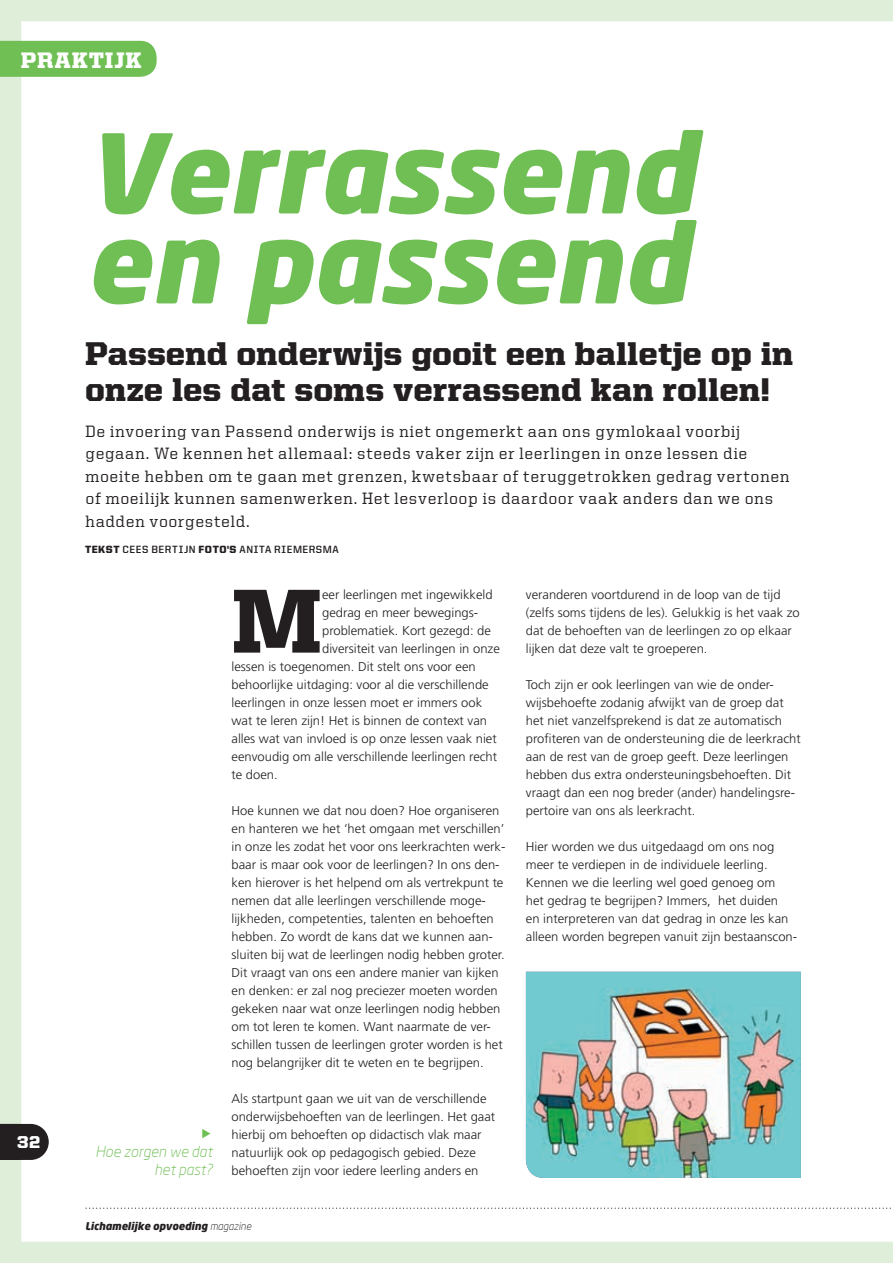
<style>
.page{position:relative;width:893px;height:1263px;background:#dfeed8}
.page>*{position:absolute;margin:0;border:0;box-sizing:border-box;transform-origin:0 0}
.t1{font:italic 900 108px/90px "Neo Sans";color:#6fbf54}
.t2{font:900 91.05px "United Serif Reg";color:#231f20}
.t3{font:900 33px/36px "United Serif Reg";letter-spacing:.005em;color:#231f20}
.t4{font:900 22.5px "United Serif Reg";letter-spacing:.035em;color:#fff}
.t5{font:900 17.25px "United Sans Reg";color:#fff}
.t6{font:500 16.5px/22.5px "United Serif Reg";letter-spacing:.045em;color:#231f20}
.t7{font:italic 300 15px/18px "Neo Sans";color:#6fbf54;text-align:right}
.t8{font:300 12.75px/18px "Frutiger LT Std";color:#231f20}
.t9{font:700 10.5px "United Sans Reg";letter-spacing:.05em;color:#231f20}
.t10{font:italic 900 10.5px "Neo Sans";color:#231f20}
.s1{font-weight:900}
.s2{font-weight:300}
</style>
<div class="page">
<div style="left:21px;top:21px;width:872px;height:1221px;background:#fff"></div>
<div style="left:0;top:41px;width:157px;height:36px;background:#6fbf54"></div>
<img style="left:526px;top:972px;width:275px;height:206px">
<svg style="left:0;top:1124px;width:49px;height:36px;background:#353132"></svg>
<svg style="left:85px;top:1207px;width:808px;height:2px;background:#e0e0e0"></svg>
<svg style="left:202px;top:1128px;width:8px;height:10px"></svg>
<h3 class="t4" style="left:21px;top:48px;width:122px">PRAKTIJK</h3>
<h1 class="t1" style="left:85px;top:125px;width:611px">Verrassend en passend</h1>
<h3 class="t3" style="left:85px;top:335px;width:710px">Passend onderwijs gooit een balletje op in onze les dat soms verrassend kan rollen!</h3>
<h3 class="t5" style="left:17px;top:1133px;width:24px">32</h3>
<p class="t6" style="left:86px;top:419px;width:705px">De invoering van Passend onderwijs is niet ongemerkt aan ons gymlokaal voorbij gegaan. We kennen het allemaal: steeds vaker zijn er leerlingen in onze lessen die moeite hebben om te gaan met grenzen, kwetsbaar of teruggetrokken gedrag vertonen of moeilijk kunnen samenwerken. Het lesverloop is daardoor vaak anders dan we ons hadden voorgesteld.</p>
<p class="t9" style="left:85px;top:543px;width:255px"><span class="s1">TEKST</span> CEES BERTIJN <span class="s1">FOTO'S</span> ANITA RIEMERSMA</p>
<p class="t7" style="left:96px;top:1142px;width:118px">Hoe zorgen we dat het past?</p>
<h2 class="t2" style="left:232px;top:571px;width:92px">M</h2>
<p class="t8" style="left:322px;top:585px;width:172px">eer leerlingen met ingewikkeld</p>
<p class="t8" style="left:322px;top:603px;width:158px">gedrag en meer bewegings-</p>
<p class="t8" style="left:322px;top:621px;width:170px">problematiek. Kort gezegd: de</p>
<p class="t8" style="left:322px;top:639px;width:179px">diversiteit van leerlingen in onze</p>
<p class="t8" style="left:232px;top:657px;width:246px">lessen is toegenomen. Dit stelt ons voor een</p>
<p class="t8" style="left:232px;top:675px;width:259px">behoorlijke uitdaging: voor al die verschillende</p>
<p class="t8" style="left:232px;top:693px;width:252px">leerlingen in onze lessen moet er immers ook</p>
<p class="t8" style="left:232px;top:711px;width:257px">wat te leren zijn! Het is binnen de context van</p>
<p class="t8" style="left:232px;top:729px;width:267px">alles wat van invloed is op onze lessen vaak niet</p>
<p class="t8" style="left:232px;top:747px;width:267px">eenvoudig om alle verschillende leerlingen recht</p>
<p class="t8" style="left:232px;top:765px;width:48px">te doen.</p>
<p class="t8" style="left:232px;top:801px;width:275px">Hoe kunnen we dat nou doen? Hoe organiseren en hanteren we het ‘het omgaan met verschillen’ in onze les zodat het voor ons leerkrachten werk&shy;baar is maar ook voor de leerlingen? In ons den&shy;ken hierover is het helpend om als vertrekpunt te nemen dat alle leerlingen verschillende moge&shy;lijkheden, competenties, talenten en behoeften hebben. Zo wordt de kans dat we kunnen aan&shy;sluiten bij wat de leerlingen nodig hebben groter.<br>Dit vraagt van ons een andere manier van kijken en denken: er zal nog preciezer moeten worden gekeken naar wat onze leerlingen nodig hebben om tot leren te komen. Want naarmate de ver&shy;schillen tussen de leerlingen groter worden is het nog belangrijker dit te weten en te begrijpen.</p>
<p class="t8" style="left:232px;top:1089px;width:265px">Als startpunt gaan we uit van de verschillende onderwijsbehoeften van de leerlingen. Het gaat hierbij om behoeften op didactisch vlak maar natuurlijk ook op pedagogisch gebied. Deze behoeften zijn voor iedere leerling anders en</p>
<p class="t10" style="left:85px;top:1219px;width:168px">Lichamelijke opvoeding <span class="s2">magazine</span></p>
<p class="t8" style="left:526px;top:585px;width:275px">veranderen voortdurend in de loop van de tijd (zelfs soms tijdens de les). Gelukkig is het vaak zo dat de behoeften van de leerlingen zo op elkaar lijken dat deze valt te groeperen.</p>
<p class="t8" style="left:526px;top:675px;width:276px">Toch zijn er ook leerlingen van wie de onder&shy;wijsbehoefte zodanig afwijkt van de groep dat het niet vanzelfsprekend is dat ze automatisch profiteren van de ondersteuning die de leerkracht aan de rest van de groep geeft. Deze leerlingen hebben dus extra ondersteuningsbehoeften. Dit vraagt dan een nog breder (ander) handelingsre&shy;pertoire van ons als leerkracht.</p>
<p class="t8" style="left:526px;top:837px;width:273px">Hier worden we dus uitgedaagd om ons nog meer te verdiepen in de individuele leerling.<br>Kennen we die leerling wel goed genoeg om<br>het gedrag te begrijpen? Immers, het duiden<br>en interpreteren van dat gedrag in onze les kan alleen worden begrepen vanuit zijn bestaanscon-</p>
</div>
